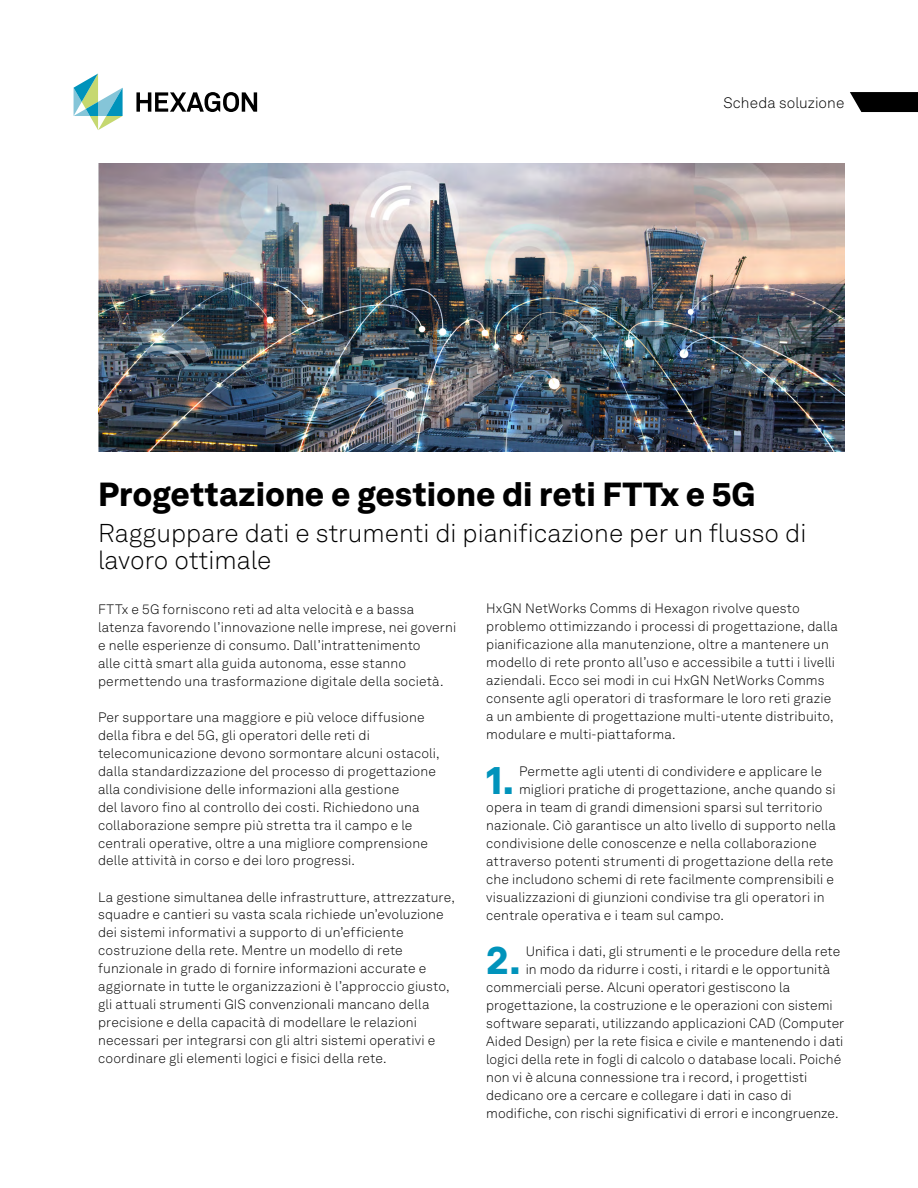
<style>
.page{position:relative;width:918px;height:1188px;background:#fff}
.page>*{position:absolute;margin:0;border:0;box-sizing:border-box;transform-origin:0 0}
.t1{font:900 38.85px "Hexagon Akkurat";color:#0093bb}
.t2{font:900 33px "Hexagon Akkurat";color:#000}
.t3{font:300 25.5px/27px "Hexagon Akkurat";color:#000}
.t4{font:300 15px "Hexagon Akkurat";letter-spacing:.005em;color:#000}
.t5{font:300 13.5px/18px "Hexagon Akkurat";letter-spacing:.01em;color:#000}
</style>
<div class="page">
<img style="left:98px;top:164px;width:746px;height:288px">
<svg style="left:136px;top:92px;width:121px;height:20px"></svg>
<svg style="left:74px;top:74px;width:49px;height:56px"></svg>
<svg style="left:850px;top:92px;width:68px;height:20px"></svg>
<p class="t4" style="left:723px;top:92px;width:123px">Scheda soluzione</p>
<h2 class="t2" style="left:98px;top:468px;width:659px">Progettazione e gestione di reti FTTx e 5G</h2>
<h3 class="t3" style="left:98px;top:518px;width:710px">Ragguppare dati e strumenti di pianificazione per un flusso di lavoro ottimale</h3>
<p class="t5" style="left:98px;top:599px;width:360px">FTTx e 5G forniscono reti ad alta velocità e a bassa latenza favorendo l’innovazione nelle imprese, nei governi e nelle esperienze di consumo. Dall’intrattenimento<br>alle città smart alla guida autonoma, esse stanno permettendo una trasformazione digitale della società.</p>
<p class="t5" style="left:98px;top:707px;width:343px">Per supportare una maggiore e più veloce diffusione della fibra e del 5G, gli operatori delle reti di telecomunicazione devono sormontare alcuni ostacoli, dalla standardizzazione del processo di progettazione alla condivisione delle informazioni alla gestione<br>del lavoro fino al controllo dei costi. Richiedono una collaborazione sempre più stretta tra il campo e le centrali operative, oltre a una migliore comprensione delle attività in corso e dei loro progressi.</p>
<p class="t5" style="left:98px;top:887px;width:358px">La gestione simultanea delle infrastrutture, attrezzature, squadre e cantieri su vasta scala richiede un’evoluzione dei sistemi informativi a supporto di un’efficiente costruzione della rete. Mentre un modello di rete funzionale in grado di fornire informazioni accurate e aggiornate in tutte le organizzazioni è l’approccio giusto, gli attuali strumenti GIS convenzionali mancano della precisione e della capacità di modellare le relazioni necessari per integrarsi con gli altri sistemi operativi e coordinare gli elementi logici e fisici della rete.</p>
<p class="t5" style="left:486px;top:599px;width:353px">HxGN NetWorks Comms di Hexagon rivolve questo problemo ottimizzando i processi di progettazione, dalla pianificazione alla manutenzione, oltre a mantenere un modello di rete pronto all’uso e accessibile a tutti i livelli aziendali. Ecco sei modi in cui HxGN NetWorks Comms consente agli operatori di trasformare le loro reti grazie a un ambiente di progettazione multi-utente distribuito, modulare e multi-piattaforma.</p>
<h1 class="t1" style="left:486px;top:749px;width:30px">1.</h1>
<p class="t5" style="left:519px;top:761px;width:304px">Permette agli utenti di condividere e applicare le</p>
<p class="t5" style="left:519px;top:779px;width:318px">migliori pratiche di progettazione, anche quando si</p>
<p class="t5" style="left:486px;top:797px;width:338px">opera in team di grandi dimensioni sparsi sul territorio</p>
<p class="t5" style="left:486px;top:815px;width:351px">nazionale. Ciò garantisce un alto livello di supporto nella</p>
<p class="t5" style="left:486px;top:833px;width:332px">condivisione delle conoscenze e nella collaborazione</p>
<p class="t5" style="left:486px;top:851px;width:349px">attraverso potenti strumenti di progettazione della rete</p>
<p class="t5" style="left:486px;top:869px;width:349px">che includono schemi di rete facilmente comprensibili e</p>
<p class="t5" style="left:486px;top:887px;width:340px">visualizzazioni di giunzioni condivise tra gli operatori in</p>
<p class="t5" style="left:486px;top:905px;width:239px">centrale operativa e i team sul campo.</p>
<h1 class="t1" style="left:486px;top:929px;width:36px">2.</h1>
<p class="t5" style="left:526px;top:941px;width:316px">Unifica i dati, gli strumenti e le procedure della rete</p>
<p class="t5" style="left:526px;top:959px;width:306px">in modo da ridurre i costi, i ritardi e le opportunità</p>
<p class="t5" style="left:486px;top:977px;width:306px">commerciali perse. Alcuni operatori gestiscono la</p>
<p class="t5" style="left:486px;top:995px;width:348px">progettazione, la costruzione e le operazioni con sistemi</p>
<p class="t5" style="left:486px;top:1013px;width:360px">software separati, utilizzando applicazioni CAD (Computer</p>
<p class="t5" style="left:486px;top:1031px;width:359px">Aided Design) per la rete fisica e civile e mantenendo i dati</p>
<p class="t5" style="left:486px;top:1049px;width:357px">logici della rete in fogli di calcolo o database locali. Poiché</p>
<p class="t5" style="left:486px;top:1067px;width:323px">non vi è alcuna connessione tra i record, i progettisti</p>
<p class="t5" style="left:486px;top:1085px;width:307px">dedicano ore a cercare e collegare i dati in caso di</p>
<p class="t5" style="left:486px;top:1103px;width:354px">modifiche, con rischi significativi di errori e incongruenze.</p>
</div>
